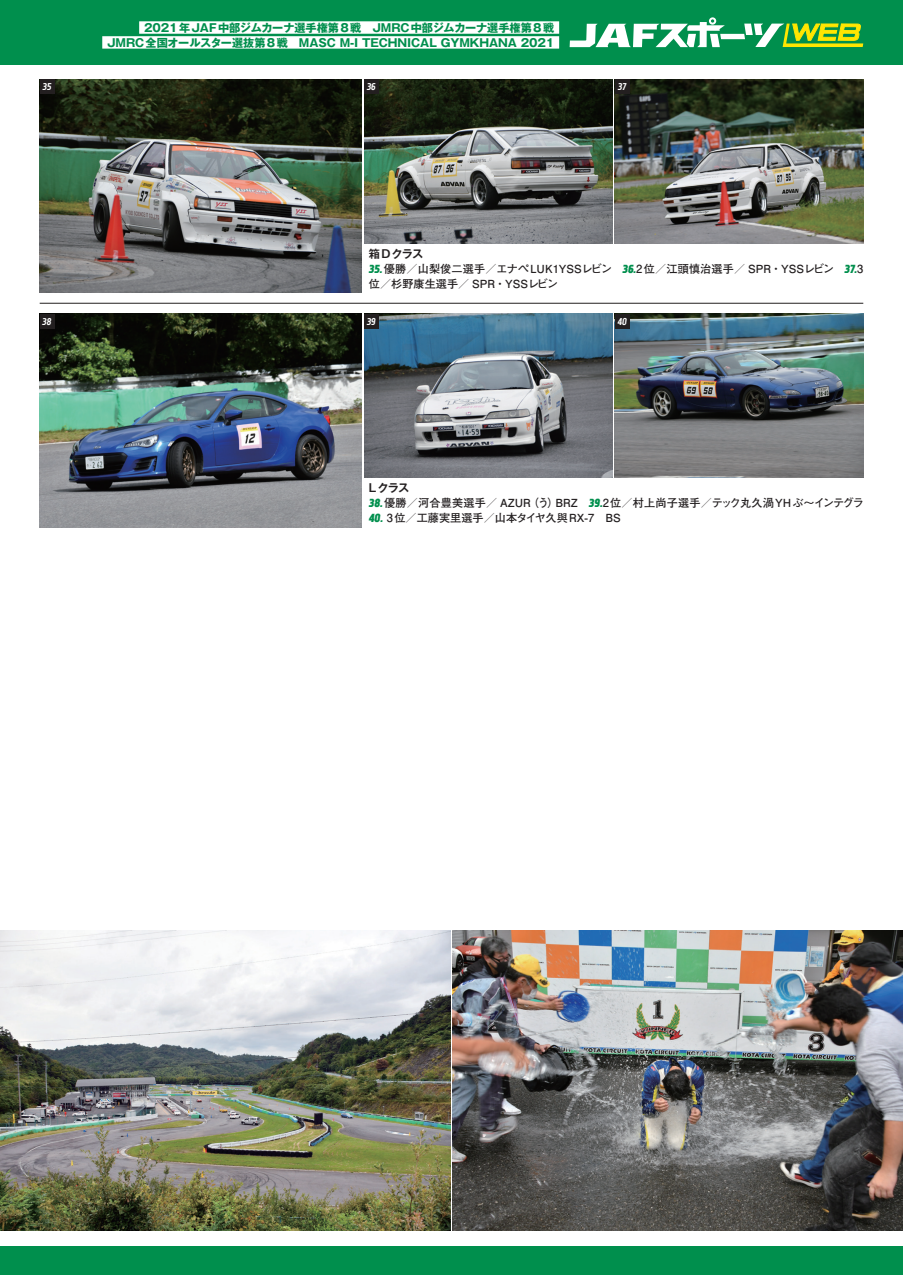
<style>
.page{position:relative;width:903px;height:1275px;background:#fff}
.page>*{position:absolute;margin:0;border:0;box-sizing:border-box;transform-origin:0 0}
.t1{font:700 11.2px/14.9px "Futo Go B101 Pro";color:#231f20}
.t2{font:700 11.2px/14.9px "Gothic MB101 Pro";letter-spacing:-.005em;color:#008f4d}
.t3{font:700 11.2px "Gothic MB101 Pro De";letter-spacing:-.055em;color:#231f20}
.t4{font:italic 700 9.97px "TT Octas";letter-spacing:-.01em;color:#fff}
.s1{font-family:"TT Octas";font-weight:900;font-style:italic;font-size:11.72px;color:#008f4d}
</style>
<div class="page">
<div style="left:0;top:1246px;width:903px;height:29px;background:#008f4d"></div>
<div style="left:0;top:0;width:903px;height:64px;background:#008f4d"></div>
<svg style="left:570px;top:17px;width:293px;height:30px"></svg>
<div style="left:139px;top:21px;width:420px;height:13px;background:#fff"></div>
<div style="left:102px;top:36px;width:457px;height:13px;background:#fff"></div>
<img style="left:40px;top:79px;width:321px;height:214px">
<img style="left:364px;top:79px;width:248px;height:164px">
<img style="left:615px;top:79px;width:248px;height:164px">
<img style="left:40px;top:314px;width:321px;height:213px">
<img style="left:364px;top:314px;width:248px;height:163px">
<img style="left:615px;top:314px;width:248px;height:163px">
<hr style="left:40px;top:303px;width:823px;height:1px;background:#231f20">
<img style="left:0;top:930px;width:450px;height:300px">
<img style="left:453px;top:930px;width:450px;height:300px">
<div style="left:40px;top:79px;width:15px;height:15px;background:#231f20"></div>
<div style="left:364px;top:79px;width:15px;height:15px;background:#231f20"></div>
<div style="left:615px;top:79px;width:15px;height:15px;background:#231f20"></div>
<div style="left:40px;top:314px;width:15px;height:15px;background:#231f20"></div>
<div style="left:364px;top:314px;width:15px;height:15px;background:#231f20"></div>
<div style="left:615px;top:314px;width:15px;height:15px;background:#231f20"></div>
<p class="t2" style="left:107px;top:19px;width:460px;text-indent:37px">2021年JAF中部ジムカーナ選手権第8戦　JMRC中部ジムカーナ選手権第8戦　<br>JMRC全国オールスター選抜第8戦　MASC M-I TECHNICAL GYMKHANA 2021</p>
<p class="t4" style="left:43px;top:81px;width:10px">35</p>
<p class="t4" style="left:367px;top:81px;width:10px">36</p>
<p class="t4" style="left:618px;top:81px;width:10px">37</p>
<p class="t3" style="left:369px;top:244px;width:56px">箱Dクラス</p>
<p class="t1" style="left:369px;top:260px;width:496px"><span class="s1">35.</span>優勝／山梨俊二選手／エナペLUK1YSSレビン　<span class="s1">36.</span>2位／江頭慎治選手／ SPR・YSSレビン　<span class="s1">37.</span>3位／杉野康生選手／ SPR・YSSレビン</p>
<p class="t4" style="left:43px;top:315px;width:11px">38</p>
<p class="t4" style="left:367px;top:315px;width:10px">39</p>
<p class="t4" style="left:618px;top:315px;width:11px">40</p>
<p class="t3" style="left:369px;top:479px;width:42px">Lクラス</p>
<p class="t1" style="left:369px;top:494px;width:507px"><span class="s1">38.</span>優勝／河合豊美選手／ AZUR（う）BRZ　<span class="s1">39.</span>2位／村上尚子選手／テック丸久渦YHぶ～インテグラ　</p>
<p class="t1" style="left:369px;top:509px;width:253px"><span class="s1">40.</span> 3位／工藤実里選手／山本タイヤ久與RX-7　BS</p>
</div>
